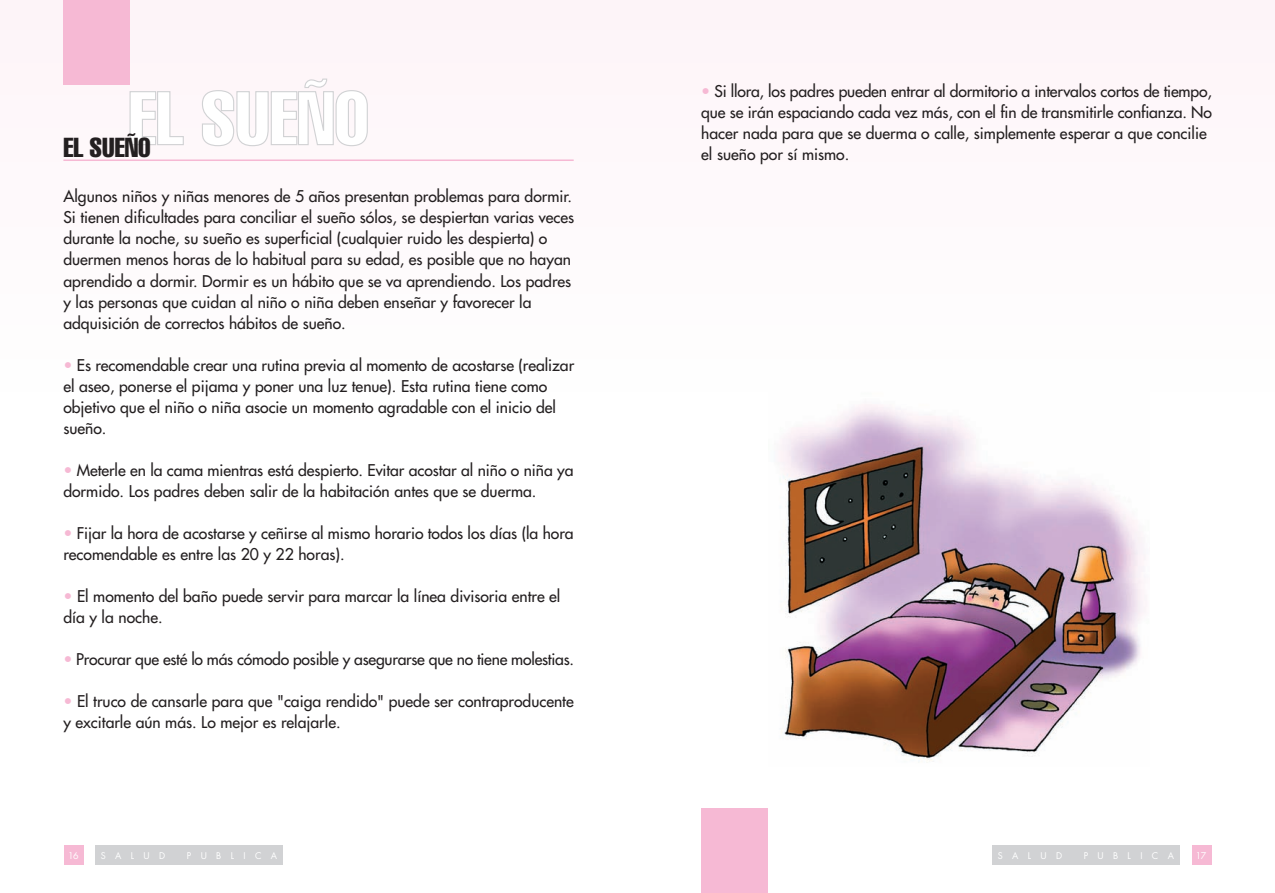
<style>
.page{position:relative;width:1275px;height:893px;background:#fff}
.page>*{position:absolute;margin:0;border:0;box-sizing:border-box;transform-origin:0 0}
.t1{font:extra-condensed 27px "Helvetica";color:#231f20}
.t2{font:15.75px/21px "Futura";color:#231f20}
.t3{font:9px "Futura";letter-spacing:1.04em;color:#fff}
.s1{color:#f6b9d4}
</style>
<div class="page">
<div style="left:0;top:0;width:1275px;height:404px;background:#fef9fb"></div>
<div style="left:64px;top:845px;width:20px;height:19px;background:#f6b9d4"></div>
<div style="left:96px;top:845px;width:187px;height:19px;background:#d1d2d4"></div>
<div style="left:1192px;top:845px;width:19px;height:19px;background:#f6b9d4"></div>
<div style="left:992px;top:845px;width:188px;height:19px;background:#d1d2d4"></div>
<div style="left:63px;top:0;width:66px;height:85px;background:#f6b9d4"></div>
<svg style="left:129px;top:91px;width:55px;height:54px"></svg>
<svg style="left:202px;top:78px;width:166px;height:69px"></svg>
<hr style="left:63px;top:159px;width:511px;height:2px;background:#f6b9d4">
<img style="left:780px;top:404px;width:365px;height:358px">
<div style="left:701px;top:807px;width:66px;height:85px;background:#f6b9d4"></div>
<h1 class="t1" style="left:63px;top:130px;width:89px">EL SUEÑO</h1>
<p class="t2" style="left:63px;top:186px;width:512px">Algunos niños y niñas menores de 5 años presentan problemas para dormir.<br>Si tienen dificultades para conciliar el sueño sólos, se despiertan varias veces durante la noche, su sueño es superficial (cualquier ruido les despierta) o duermen menos horas de lo habitual para su edad, es posible que no hayan aprendido a dormir. Dormir es un hábito que se va aprendiendo. Los padres y las personas que cuidan al niño o niña deben enseñar y favorecer la adquisición de correctos hábitos de sueño.</p>
<p class="t2" style="left:63px;top:354px;width:512px"><span class="s1">•</span> Es recomendable crear una rutina previa al momento de acostarse (realizar el aseo, ponerse el pijama y poner una luz tenue). Esta rutina tiene como objetivo que el niño o niña asocie un momento agradable con el inicio del sueño.</p>
<p class="t2" style="left:63px;top:459px;width:512px"><span class="s1">•</span> Meterle en la cama mientras está despierto. Evitar acostar al niño o niña ya dormido. Los padres deben salir de la habitación antes que se duerma.</p>
<p class="t2" style="left:63px;top:522px;width:512px"><span class="s1">•</span> Fijar la hora de acostarse y ceñirse al mismo horario todos los días (la hora recomendable es entre las 20 y 22 horas).</p>
<p class="t2" style="left:63px;top:585px;width:498px"><span class="s1">•</span> El momento del baño puede servir para marcar la línea divisoria entre el día y la noche.</p>
<p class="t2" style="left:63px;top:648px;width:512px"><span class="s1">•</span> Procurar que esté lo más cómodo posible y asegurarse que no tiene molestias.</p>
<p class="t2" style="left:63px;top:690px;width:512px"><span class="s1">•</span> El truco de cansarle para que "caiga rendido" puede ser contraproducente y excitarle aún más. Lo mejor es relajarle.</p>
<p class="t2" style="left:701px;top:81px;width:512px"><span class="s1">•</span> Si llora, los padres pueden entrar al dormitorio a intervalos cortos de tiempo, que se irán espaciando cada vez más, con el fin de transmitirle confianza. No hacer nada para que se duerma o calle, simplemente esperar a que concilie el sueño por sí mismo.</p>
<p class="t3" style="left:68px;top:849px;width:12px">16</p>
<p class="t3" style="left:101px;top:849px;width:66px">SALUD</p>
<p class="t3" style="left:187px;top:849px;width:92px">PUBLICA</p>
<p class="t3" style="left:998px;top:849px;width:66px">SALUD</p>
<p class="t3" style="left:1084px;top:849px;width:92px">PUBLICA</p>
<p class="t3" style="left:1196px;top:849px;width:12px">17</p>
</div>
